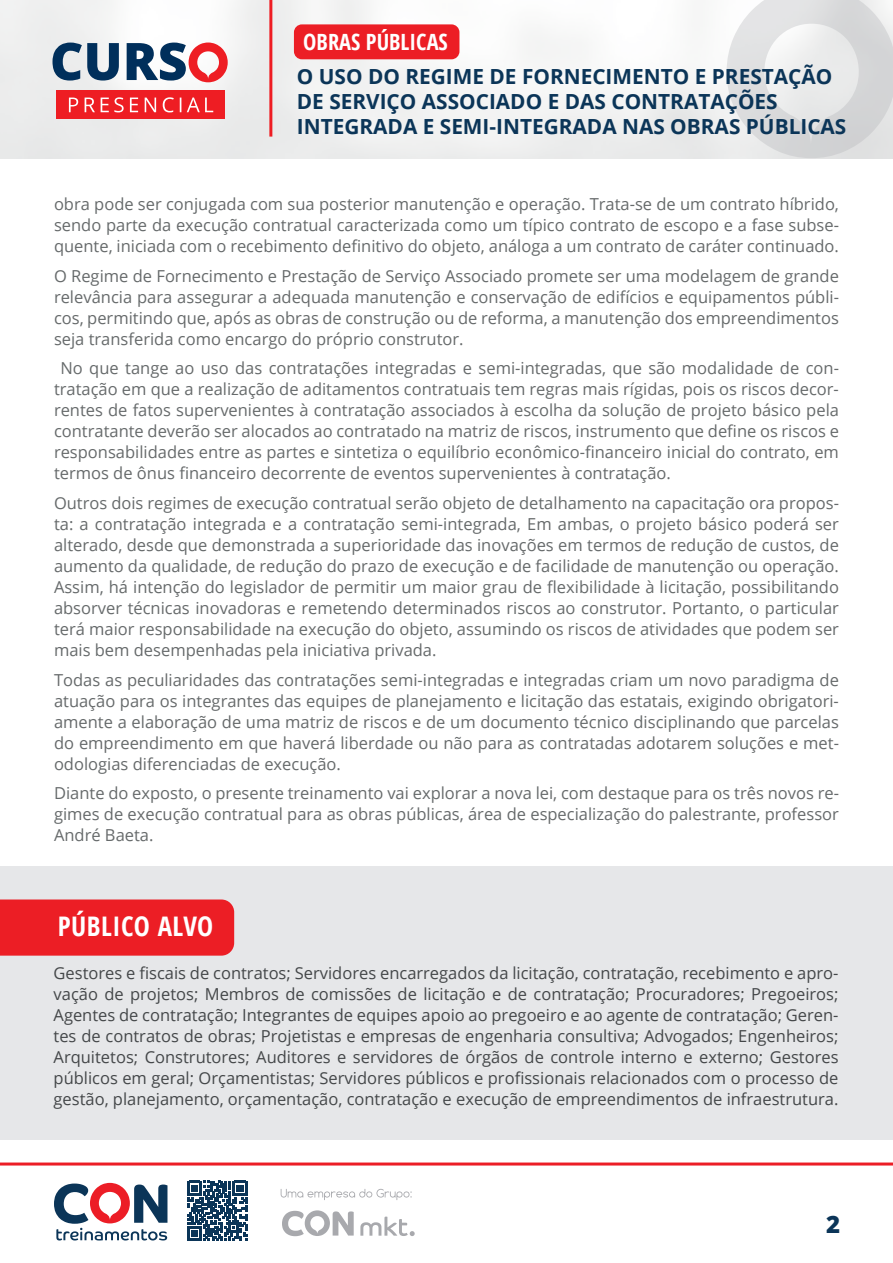
<style>
.page{position:relative;width:893px;height:1263px;background:#fff}
.page>*{position:absolute;margin:0;border:0;box-sizing:border-box;transform-origin:0 0}
.t1{font:700 condensed 27px "Open Sans";letter-spacing:.02em;color:#fff}
.t2{font:800 24px "Open Sans";color:#0b3558}
.t3{font:700 condensed 22.35px "Open Sans";color:#fff}
.t4{font:700 20.85px/25px "Open Sans";color:#0b3558}
.t5{font:16.5px/21px "Open Sans";color:#666a6b;text-align:justify}
.t6{font:16.5px/21px "Open Sans";color:#444749;text-align:justify}
</style>
<div class="page">
<img style="left:0;top:0;width:893px;height:158px">
<svg style="left:0;top:1162px;width:893px;height:79px"></svg>
<svg style="left:281px;top:1189px;width:131px;height:11px"></svg>
<svg style="left:360px;top:1216px;width:55px;height:20px"></svg>
<svg style="left:282px;top:1210px;width:72px;height:26px"></svg>
<svg style="left:54px;top:1183px;width:113px;height:57px"></svg>
<svg style="left:187px;top:1181px;width:60px;height:60px"></svg>
<hr style="left:269px;top:0;width:3px;height:137px;background:#ee1d23">
<svg style="left:52px;top:43px;width:176px;height:39px"></svg>
<div style="left:56px;top:90px;width:169px;height:28px;background:#ee1d23"></div>
<svg style="left:69px;top:97px;width:144px;height:15px"></svg>
<div style="left:294px;top:24px;width:165px;height:35px;background:#ec1e25;border-radius:8px"></div>
<div style="left:0;top:866px;width:893px;height:274px;background:#e6e7e9"></div>
<div style="left:0;top:899px;width:234px;height:57px;background:#ec1e25"></div>
<h3 class="t3" style="left:303px;top:26px;width:146px">OBRAS PÚBLICAS</h3>
<p class="t4" style="left:297px;top:64px;width:551px">O USO DO REGIME DE FORNECIMENTO E PRESTAÇÃO<br>DE SERVIÇO ASSOCIADO E DAS CONTRATAÇÕES<br>INTEGRADA E SEMI-INTEGRADA NAS OBRAS PÚBLICAS</p>
<p class="t5" style="left:54px;top:193px;width:786px">obra pode ser conjugada com sua posterior manutenção e operação. Trata-se de um contrato híbrido, sendo parte da execução contratual caracterizada como um típico contrato de escopo e a fase subse&shy;quente, iniciada com o recebimento definitivo do objeto, análoga a um contrato de caráter continuado.</p>
<p class="t5" style="left:54px;top:265px;width:786px">O Regime de Fornecimento e Prestação de Serviço Associado promete ser uma modelagem de grande relevância para assegurar a adequada manutenção e conservação de edifícios e equipamentos públi&shy;cos, permitindo que, após as obras de construção ou de reforma, a manutenção dos empreendimentos seja transferida como encargo do próprio construtor.</p>
<p class="t5" style="left:54px;top:357px;width:786px;text-indent:6px">No que tange ao uso das contratações integradas e semi-integradas, que são modalidade de con&shy;tratação em que a realização de aditamentos contratuais tem regras mais rígidas, pois os riscos decor&shy;rentes de fatos supervenientes à contratação associados à escolha da solução de projeto básico pela contratante deverão ser alocados ao contratado na matriz de riscos, instrumento que define os riscos e responsabilidades entre as partes e sintetiza o equilíbrio econômico-financeiro inicial do contrato, em termos de ônus financeiro decorrente de eventos supervenientes à contratação.</p>
<p class="t5" style="left:54px;top:492px;width:786px">Outros dois regimes de execução contratual serão objeto de detalhamento na capacitação ora propos&shy;ta: a contratação integrada e a contratação semi-integrada, Em ambas, o projeto básico poderá ser alterado, desde que demonstrada a superioridade das inovações em termos de redução de custos, de aumento da qualidade, de redução do prazo de execução e de facilidade de manutenção ou operação.<br>Assim, há intenção do legislador de permitir um maior grau de flexibilidade à licitação, possibilitando absorver técnicas inovadoras e remetendo determinados riscos ao construtor. Portanto, o particular terá maior responsabilidade na execução do objeto, assumindo os riscos de atividades que podem ser mais bem desempenhadas pela iniciativa privada.</p>
<p class="t5" style="left:54px;top:669px;width:786px">Todas as peculiaridades das contratações semi-integradas e integradas criam um novo paradigma de atuação para os integrantes das equipes de planejamento e licitação das estatais, exigindo obrigatori&shy;amente a elaboração de uma matriz de riscos e de um documento técnico disciplinando que parcelas do empreendimento em que haverá liberdade ou não para as contratadas adotarem soluções e met&shy;odologias diferenciadas de execução.</p>
<p class="t5" style="left:54px;top:782px;width:786px">Diante do exposto, o presente treinamento vai explorar a nova lei, com destaque para os três novos re&shy;gimes de execução contratual para as obras públicas, área de especialização do palestrante, professor André Baeta.</p>
<h1 class="t1" style="left:58px;top:908px;width:157px">PÚBLICO ALVO</h1>
<p class="t6" style="left:54px;top:962px;width:786px">Gestores e fiscais de contratos; Servidores encarregados da licitação, contratação, recebimento e apro&shy;vação de projetos; Membros de comissões de licitação e de contratação; Procuradores; Pregoeiros; Agentes de contratação; Integrantes de equipes apoio ao pregoeiro e ao agente de contratação; Geren&shy;tes de contratos de obras; Projetistas e empresas de engenharia consultiva; Advogados; Engenheiros; Arquitetos; Construtores; Auditores e servidores de órgãos de controle interno e externo; Gestores públicos em geral; Orçamentistas; Servidores públicos e profissionais relacionados com o processo de gestão, planejamento, orçamentação, contratação e execução de empreendimentos de infraestrutura.</p>
<h2 class="t2" style="left:826px;top:1206px;width:16px">2</h2>
</div>
